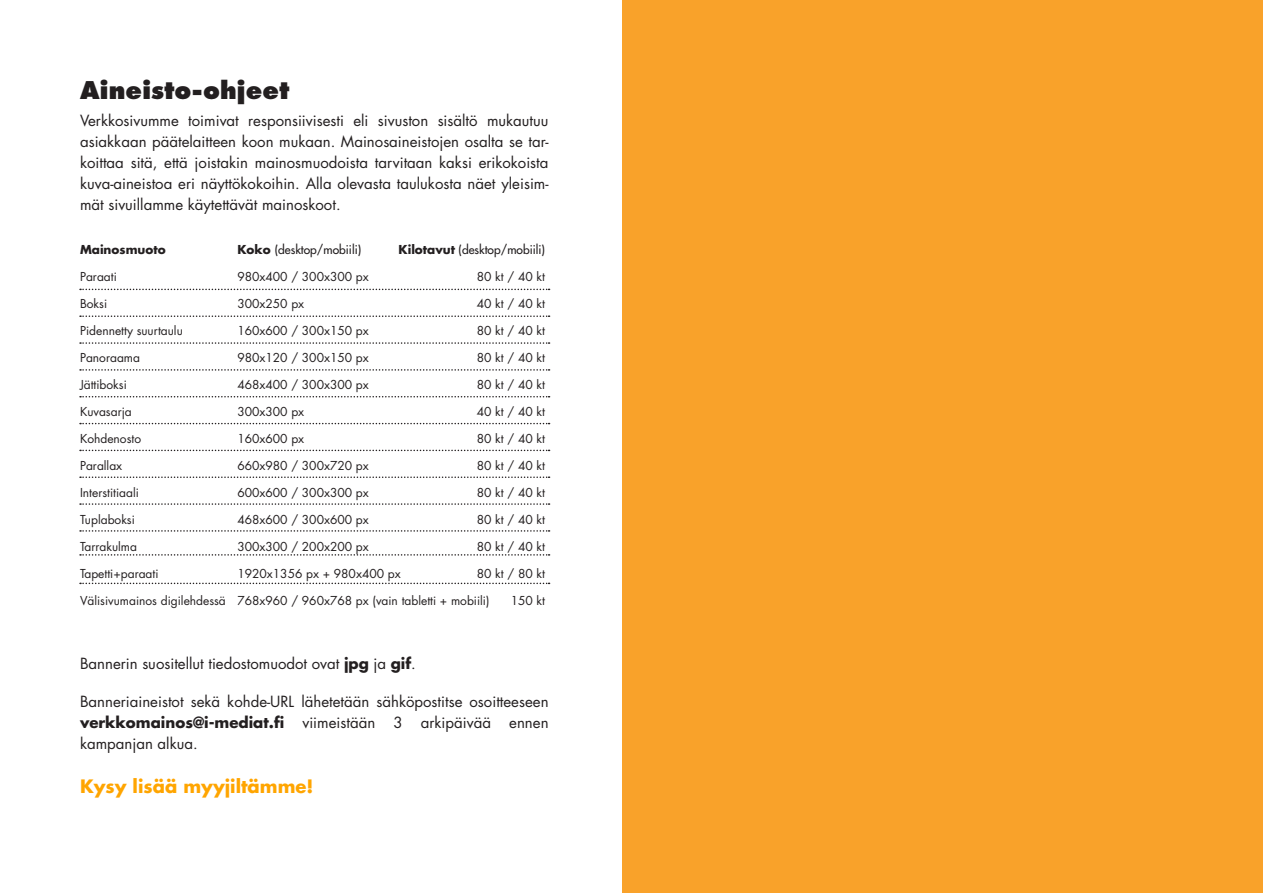
<style>
.page{position:relative;width:1263px;height:893px;background:#fff}
.page>*{position:absolute;margin:0;border:0;box-sizing:border-box;transform-origin:0 0}
.t1{font:800 23.85px "Futura";color:#231f20}
.t2{font:700 18px "Futura";color:#ffa500}
.t3{font:15px/21px "Futura";color:#231f20;text-align:justify}
.t4{font:12px "Futura";color:#231f20}
.t5{font:12px "Futura";color:#231f20}
.t6{font:700 12px "Futura";color:#231f20}
.s1{font-weight:700}
</style>
<div class="page">
<div style="left:622px;top:0;width:641px;height:893px;background:#f9a22a"></div>
<svg style="left:80px;top:289px;width:470px;height:1px"></svg>
<svg style="left:80px;top:315px;width:470px;height:2px"></svg>
<svg style="left:80px;top:342px;width:470px;height:2px"></svg>
<svg style="left:80px;top:369px;width:470px;height:2px"></svg>
<svg style="left:80px;top:396px;width:470px;height:1px"></svg>
<svg style="left:80px;top:423px;width:470px;height:1px"></svg>
<svg style="left:80px;top:450px;width:470px;height:1px"></svg>
<svg style="left:80px;top:476px;width:470px;height:2px"></svg>
<svg style="left:80px;top:503px;width:470px;height:2px"></svg>
<svg style="left:80px;top:530px;width:470px;height:2px"></svg>
<svg style="left:80px;top:583px;width:470px;height:1px"></svg>
<svg style="left:80px;top:554px;width:470px;height:2px"></svg>
<h1 class="t1" style="left:80px;top:75px;width:211px">Aineisto-ohjeet</h1>
<p class="t3" style="left:80px;top:110px;width:470px">Verkkosivumme toimivat responsiivisesti eli sivuston sisältö mukautuu asiakkaan päätelaitteen koon mukaan. Mainosaineistojen osalta se tar&shy;koittaa sitä, että joistakin mainosmuodoista tarvitaan kaksi erikokoista kuva-aineistoa eri näyttökokoihin. Alla olevasta taulukosta näet yleisim&shy;mät sivuillamme käytettävät mainoskoot.</p>
<p class="t6" style="left:80px;top:242px;width:87px">Mainosmuoto</p>
<p class="t5" style="left:237px;top:242px;width:125px"><span class="s1">Koko</span> (desktop/mobiili)</p>
<p class="t5" style="left:399px;top:242px;width:148px"><span class="s1">Kilotavut</span> (desktop/mobiili)</p>
<p class="t4" style="left:80px;top:269px;width:38px">Paraati</p>
<p class="t4" style="left:237px;top:269px;width:133px">980x400 / 300x300 px</p>
<p class="t4" style="left:477px;top:269px;width:70px">80 kt / 40 kt</p>
<p class="t4" style="left:80px;top:296px;width:29px">Boksi</p>
<p class="t4" style="left:237px;top:296px;width:68px">300x250 px</p>
<p class="t4" style="left:477px;top:296px;width:70px">40 kt / 40 kt</p>
<p class="t4" style="left:80px;top:323px;width:104px">Pidennetty suurtaulu</p>
<p class="t4" style="left:237px;top:323px;width:133px">160x600 / 300x150 px</p>
<p class="t4" style="left:477px;top:323px;width:70px">80 kt / 40 kt</p>
<p class="t4" style="left:80px;top:350px;width:62px">Panoraama</p>
<p class="t4" style="left:237px;top:350px;width:133px">980x120 / 300x150 px</p>
<p class="t4" style="left:477px;top:350px;width:70px">80 kt / 40 kt</p>
<p class="t4" style="left:80px;top:377px;width:48px">Jättiboksi</p>
<p class="t4" style="left:237px;top:377px;width:133px">468x400 / 300x300 px</p>
<p class="t4" style="left:477px;top:377px;width:70px">80 kt / 40 kt</p>
<p class="t4" style="left:80px;top:404px;width:53px">Kuvasarja</p>
<p class="t4" style="left:237px;top:404px;width:68px">300x300 px</p>
<p class="t4" style="left:477px;top:404px;width:70px">40 kt / 40 kt</p>
<p class="t4" style="left:80px;top:431px;width:63px">Kohdenosto</p>
<p class="t4" style="left:237px;top:431px;width:68px">160x600 px</p>
<p class="t4" style="left:477px;top:431px;width:70px">80 kt / 40 kt</p>
<p class="t4" style="left:80px;top:458px;width:44px">Parallax</p>
<p class="t4" style="left:237px;top:458px;width:133px">660x980 / 300x720 px</p>
<p class="t4" style="left:477px;top:458px;width:70px">80 kt / 40 kt</p>
<p class="t4" style="left:80px;top:485px;width:60px">Interstitiaali</p>
<p class="t4" style="left:237px;top:485px;width:133px">600x600 / 300x300 px</p>
<p class="t4" style="left:477px;top:485px;width:70px">80 kt / 40 kt</p>
<p class="t4" style="left:80px;top:512px;width:56px">Tuplaboksi</p>
<p class="t4" style="left:237px;top:512px;width:133px">468x600 / 300x600 px</p>
<p class="t4" style="left:477px;top:512px;width:70px">80 kt / 40 kt</p>
<p class="t4" style="left:80px;top:539px;width:58px">Tarrakulma</p>
<p class="t4" style="left:237px;top:539px;width:133px">300x300 / 200x200 px</p>
<p class="t4" style="left:477px;top:539px;width:70px">80 kt / 40 kt</p>
<p class="t4" style="left:80px;top:566px;width:80px">Tapetti+paraati</p>
<p class="t4" style="left:237px;top:566px;width:165px">1920x1356 px + 980x400 px</p>
<p class="t4" style="left:477px;top:566px;width:70px">80 kt / 80 kt</p>
<p class="t4" style="left:80px;top:593px;width:411px">Välisivumainos digilehdessä 768x960 / 960x768 px (vain tabletti + mobiili)</p>
<p class="t4" style="left:511px;top:593px;width:36px">150 kt</p>
<p class="t3" style="left:80px;top:654px;width:337px">Bannerin suositellut tiedostomuodot ovat <span class="s1">jpg</span> ja <span class="s1">gif</span>.</p>
<p class="t3" style="left:80px;top:692px;width:470px">Banneriaineistot sekä kohde-URL lähetetään sähköpostitse osoitteeseen <span class="s1">verkkomainos@i-mediat.fi</span> viimeistään 3 arkipäivää ennen kampanjan alkua.</p>
<h2 class="t2" style="left:80px;top:775px;width:235px">Kysy lisää myyjiltämme!</h2>
</div>
